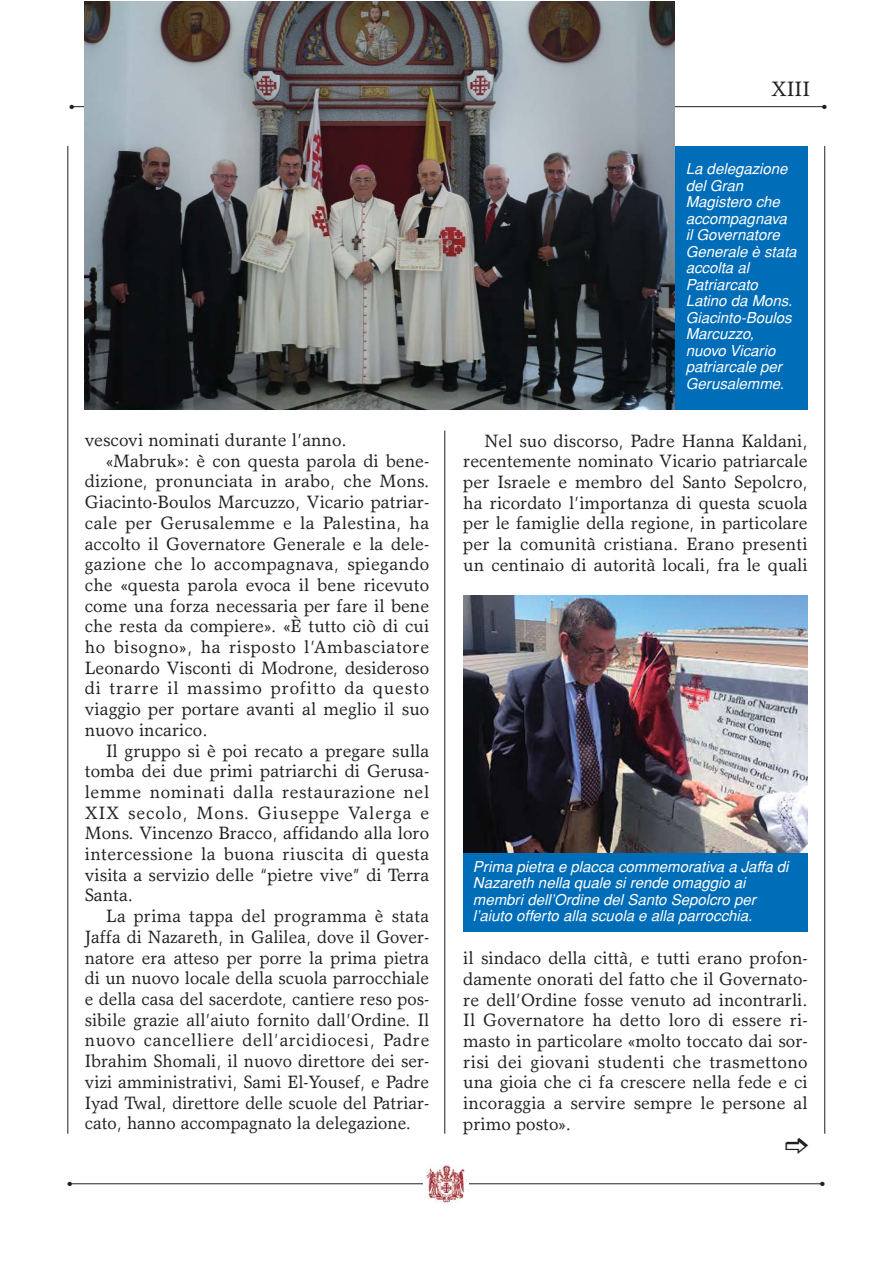
<style>
.page{position:relative;width:893px;height:1263px;background:#fff}
.page>*{position:absolute;margin:0;border:0;box-sizing:border-box;transform-origin:0 0}
.t1{font:21px "Garth Graphic";color:#231f20}
.t2{font:18px/20.7px "Garth Graphic";color:#231f20;text-align:justify}
.t3{font:18px "Garth Graphic";color:#231f20;scale:.96 1}
.t4{font:18px "Garth Graphic";letter-spacing:.02em;color:#231f20}
.t5{font:18px "Garth Graphic";letter-spacing:.04em;color:#231f20;scale:.96 1}
.t6{font:18px "Garth Graphic";letter-spacing:.035em;color:#231f20}
.t7{font:18px "Garth Graphic";letter-spacing:.03em;color:#231f20}
.t8{font:18px "Garth Graphic";letter-spacing:.045em;color:#231f20}
.t9{font:18px "Garth Graphic";letter-spacing:.05em;color:#231f20}
.t10{font:18px "Garth Graphic";letter-spacing:.02em;color:#231f20;scale:.96 1}
.t11{font:italic 15px/16.5px "Helvetica";color:#fff}
.t12{font:6px "Zapf Dingbats";color:#231f20}
</style>
<div class="page">
<hr style="left:68px;top:146px;width:1px;height:988px;background:#231f20">
<hr style="left:824px;top:146px;width:1px;height:988px;background:#231f20">
<hr style="left:444px;top:430px;width:1px;height:704px;background:#231f20">
<hr style="left:69px;top:1183px;width:754px;height:1px;background:#231f20">
<div style="left:423px;top:1164px;width:45px;height:41px;background:#fff"></div>
<img style="left:426px;top:1164px;width:39px;height:39px">
<div style="left:640px;top:146px;width:168px;height:264px;background:#006db8"></div>
<div style="left:463px;top:852px;width:345px;height:79px;background:#006db8"></div>
<img style="left:463px;top:595px;width:345px;height:257px">
<hr style="left:71px;top:106px;width:754px;height:1px;background:#231f20">
<img style="left:85px;top:1px;width:589px;height:408px">
<p class="t1" style="left:771px;top:81px;width:40px">XIII</p>
<p class="t12" style="left:70px;top:104px;width:6px">●</p>
<p class="t12" style="left:822px;top:104px;width:6px">●</p>
<p class="t2" style="left:85px;top:431px;width:263px">vescovi nominati durante l’anno.</p>
<p class="t2" style="left:106px;top:452px;width:325px">«Mabruk»: è con questa parola di bene-</p>
<p class="t2" style="left:85px;top:473px;width:346px">dizione, pronunciata in arabo, che Mons.</p>
<p class="t2" style="left:85px;top:493px;width:346px">Giacinto-Boulos Marcuzzo, Vicario patriar-</p>
<p class="t4" style="left:85px;top:516px;width:346px">cale per Gerusalemme e la Palestina, ha</p>
<p class="t2" style="left:85px;top:535px;width:346px">accolto il Governatore Generale e la dele-</p>
<p class="t4" style="left:85px;top:557px;width:346px">gazione che lo accompagnava, spiegando</p>
<p class="t2" style="left:85px;top:576px;width:346px">che «questa parola evoca il bene ricevuto</p>
<p class="t2" style="left:85px;top:597px;width:346px">come una forza necessaria per fare il bene</p>
<p class="t2" style="left:85px;top:618px;width:346px">che resta da compiere». «È tutto ciò di cui</p>
<p class="t6" style="left:85px;top:640px;width:346px">ho bisogno», ha risposto l’Ambasciatore</p>
<p class="t2" style="left:85px;top:659px;width:346px">Leonardo Visconti di Modrone, desideroso</p>
<p class="t8" style="left:85px;top:681px;width:346px">di trarre il massimo profitto da questo</p>
<p class="t2" style="left:85px;top:700px;width:346px">viaggio per portare avanti al meglio il suo</p>
<p class="t2" style="left:85px;top:721px;width:124px">nuovo incarico.</p>
<p class="t2" style="left:106px;top:742px;width:325px">Il gruppo si è poi recato a pregare sulla</p>
<p class="t2" style="left:85px;top:763px;width:346px">tomba dei due primi patriarchi di Gerusa-</p>
<p class="t7" style="left:85px;top:785px;width:346px">lemme nominati dalla restaurazione nel</p>
<p class="t9" style="left:85px;top:806px;width:346px">XIX secolo, Mons. Giuseppe Valerga e</p>
<p class="t2" style="left:85px;top:825px;width:346px">Mons. Vincenzo Bracco, affidando alla loro</p>
<p class="t4" style="left:85px;top:847px;width:346px">intercessione la buona riuscita di questa</p>
<p class="t2" style="left:85px;top:866px;width:346px">visita a servizio delle “pietre vive” di Terra</p>
<p class="t2" style="left:85px;top:887px;width:50px">Santa.</p>
<p class="t10" style="left:106px;top:909px;width:338px">La prima tappa del programma è stata</p>
<p class="t3" style="left:85px;top:930px;width:360px">Jaffa di Nazareth, in Galilea, dove il Gover-</p>
<p class="t3" style="left:85px;top:951px;width:360px">natore era atteso per porre la prima pietra</p>
<p class="t3" style="left:85px;top:971px;width:360px">di un nuovo locale della scuola parrocchiale</p>
<p class="t3" style="left:85px;top:992px;width:360px">e della casa del sacerdote, cantiere reso pos-</p>
<p class="t3" style="left:85px;top:1013px;width:360px">sibile grazie all’aiuto fornito dall’Ordine. Il</p>
<p class="t5" style="left:85px;top:1033px;width:360px">nuovo cancelliere dell’arcidiocesi, Padre</p>
<p class="t3" style="left:85px;top:1054px;width:360px">Ibrahim Shomali, il nuovo direttore dei ser-</p>
<p class="t3" style="left:85px;top:1075px;width:360px">vizi amministrativi, Sami El-Yousef, e Padre</p>
<p class="t3" style="left:85px;top:1095px;width:360px">Iyad Twal, direttore delle scuole del Patriar-</p>
<p class="t3" style="left:85px;top:1116px;width:341px">cato, hanno accompagnato la delegazione.</p>
<p class="t11" style="left:686px;top:162px;width:115px">La delegazione del Gran<br>Magistero che accompagnava il Governatore<br>Generale è stata accolta al<br>Patriarcato<br>Latino da Mons.<br>Giacinto-Boulos<br>Marcuzzo, nuovo Vicario patriarcale per<br>Gerusalemme.</p>
<p class="t2" style="left:463px;top:432px;width:346px;text-indent:21px">Nel suo discorso, Padre Hanna Kaldani, recentemente nominato Vicario patriarcale per Israele e membro del Santo Sepolcro, ha ricordato l’importanza di questa scuola per le famiglie della regione, in particolare per la comunità cristiana. Erano presenti un centinaio di autorità locali, fra le quali</p>
<p class="t11" style="left:473px;top:859px;width:320px">Prima pietra e placca commemorativa a Jaffa di Nazareth nella quale si rende omaggio ai membri dell’Ordine del Santo Sepolcro per l’aiuto offerto alla scuola e alla parrocchia.</p>
<p class="t2" style="left:463px;top:949px;width:346px">il sindaco della città, e tutti erano profon&shy;damente onorati del fatto che il Governato&shy;re dell’Ordine fosse venuto ad incontrarli.<br>Il Governatore ha detto loro di essere ri&shy;masto in particolare «molto toccato dai sor&shy;risi dei giovani studenti che trasmettono una gioia che ci fa crescere nella fede e ci incoraggia a servire sempre le persone al primo posto».</p>
<p class="t12" style="left:68px;top:1181px;width:6px">●</p>
<p class="t12" style="left:820px;top:1181px;width:6px">●</p>
</div>
